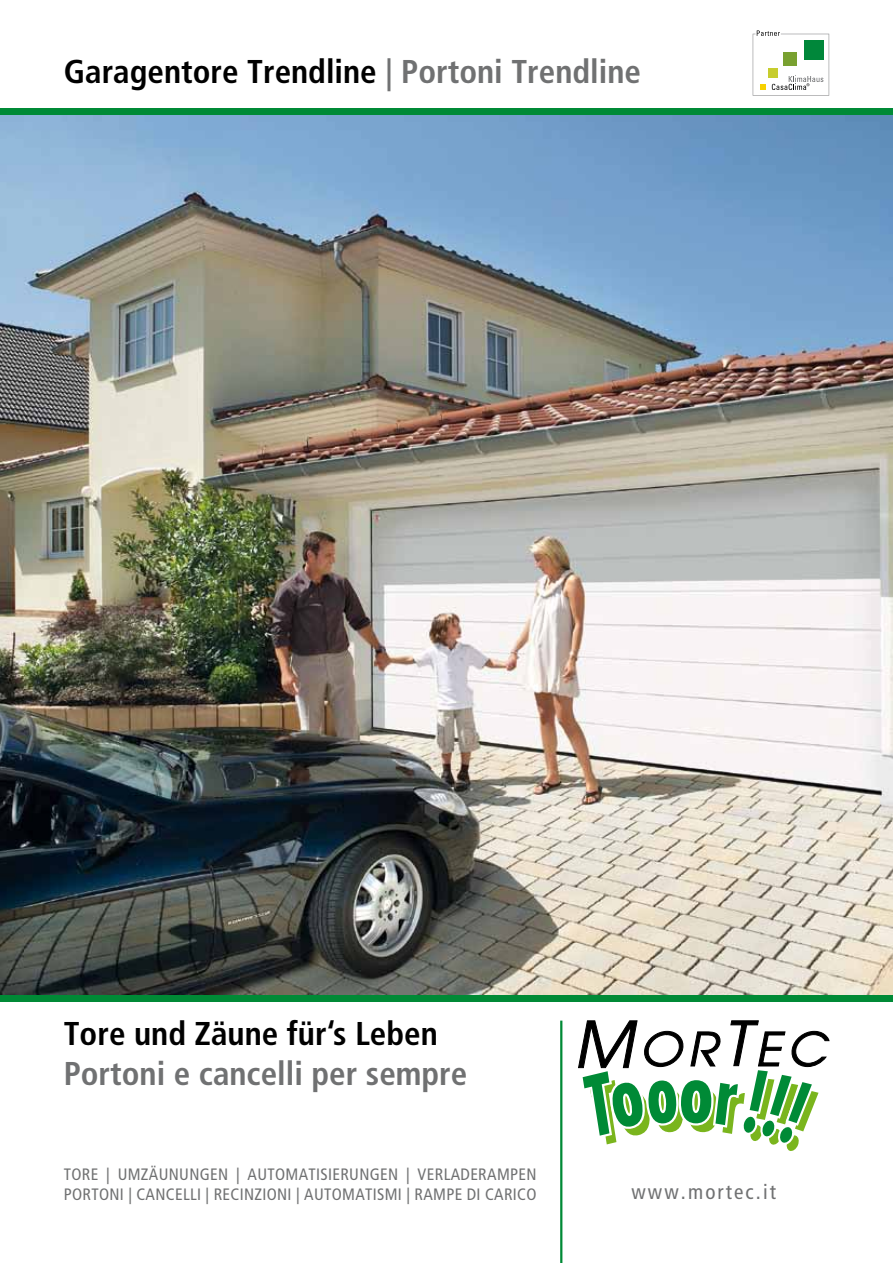
<style>
.page{position:relative;width:893px;height:1263px;background:#fff}
.page>*{position:absolute;margin:0;border:0;box-sizing:border-box;transform-origin:0 0}
.t1{font:700 condensed 33px "Frutiger";color:#000}
.t2{font:700 condensed 33px "Frutiger";color:#707172}
.t3{font:condensed 21px "Frutiger";letter-spacing:.1em;color:#707172}
.t4{font:condensed 16.5px/19.8px "Frutiger";letter-spacing:.02em;color:#707172}
.s1{color:#707172}
</style>
<div class="page">
<img style="left:0;top:115px;width:893px;height:880px">
<div style="left:0;top:108px;width:893px;height:7px;background:#008a36"></div>
<div style="left:0;top:995px;width:893px;height:6px;background:#008a36"></div>
<hr style="left:560px;top:1020px;width:2px;height:243px;background:#008a36">
<svg style="left:578px;top:1020px;width:251px;height:131px"></svg>
<svg style="left:753px;top:30px;width:76px;height:66px"></svg>
<h1 class="t1" style="left:64px;top:52px;width:579px">Garagentore Trendline <span class="s1">| Portoni Trendline</span></h1>
<h1 class="t1" style="left:64px;top:1014px;width:376px">Tore und Zäune für‘s Leben</h1>
<h1 class="t2" style="left:64px;top:1054px;width:405px">Portoni e cancelli per sempre</h1>
<p class="t4" style="left:64px;top:1164px;width:474px">TORE | UMZÄUNUNGEN | AUTOMATISIERUNGEN | VERLADERAMPEN<br>PORTONI | CANCELLI | RECINZIONI | AUTOMATISMI | RAMPE DI CARICO</p>
<p class="t3" style="left:631px;top:1180px;width:146px">www.mortec.it</p>
</div>
